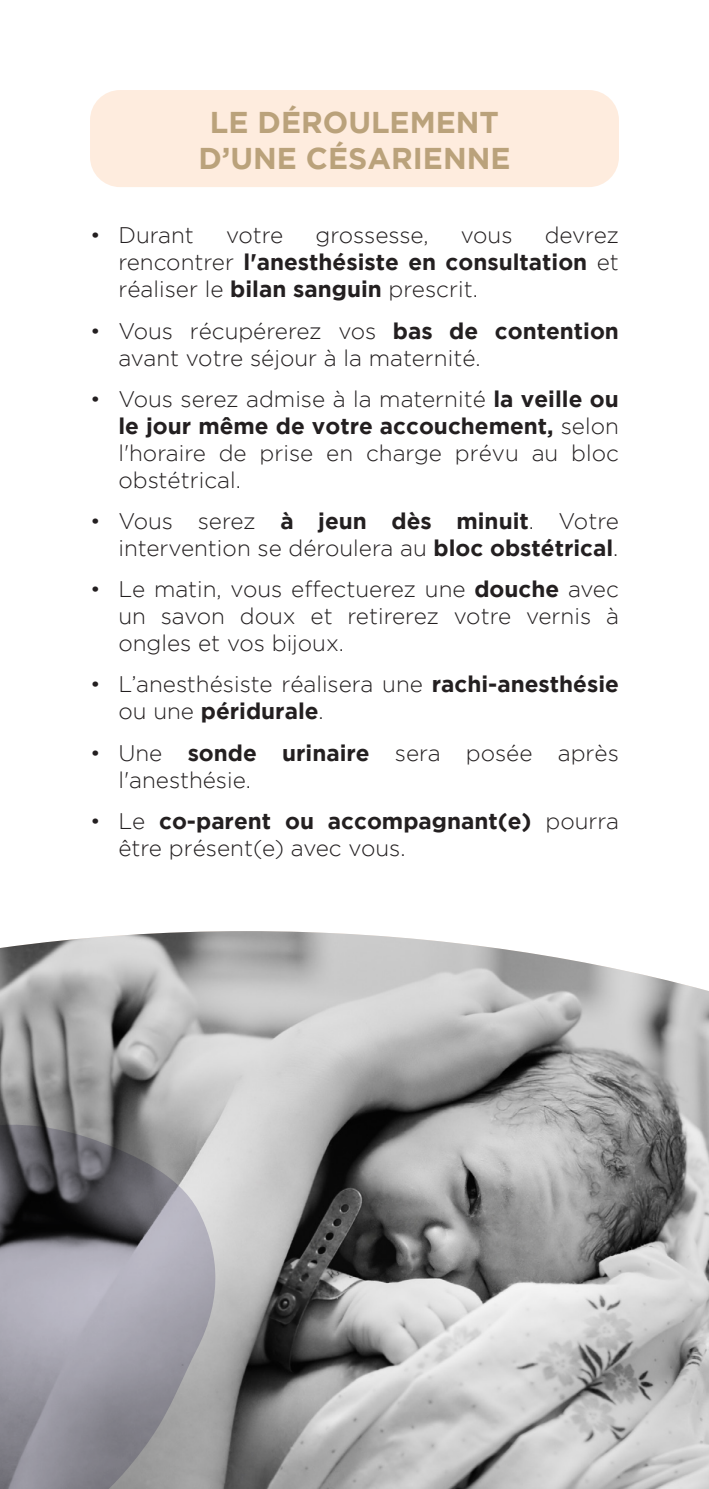
<style>
.page{position:relative;width:709px;height:1489px;background:#fff}
.page>*{position:absolute;margin:0;border:0;box-sizing:border-box;transform-origin:0 0}
.t1{font:700 30px "Gotham";color:#baa27b}
.t2{font:300 22.5px/27px "Gotham";color:#231f20}
.t3{font:700 22.5px/27px "Gotham";color:#231f20;text-align:justify}
.s1{font-weight:300}
.s2{font-weight:700}
</style>
<div class="page">
<div style="left:90px;top:90px;width:529px;height:97px;background:#feecde;border-radius:30px"></div>
<img style="left:0;top:931px;width:709px;height:557px">
<svg style="left:0;top:1120px;width:216px;height:368px;background:#8e8d94"></svg>
<p class="t1" style="left:210px;top:105px;width:291px">LE DÉROULEMENT</p>
<p class="t1" style="left:198px;top:141px;width:314px">D’UNE CÉSARIENNE</p>
<p class="t3" style="left:118px;top:221px;width:502px;text-indent:426px"><span class="s1">devrez rencontrer</span> l'anesthésiste en consultation <span class="s1">et réaliser le</span> bilan sanguin <span class="s1">prescrit.</span></p>
<p class="t2" style="left:118px;top:317px;width:502px;text-indent:-28px">• Vous récupérerez vos <span class="s2">bas de contention </span>avant votre séjour à la maternité.</p>
<p class="t2" style="left:118px;top:385px;width:502px;text-align:justify;text-indent:-28px">• Vous serez admise à la maternité <span class="s2">la veille ou le jour même de votre accouchement,</span> selon l'horaire de prise en charge prévu au bloc obstétrical.</p>
<p class="t2" style="left:90px;top:507px;width:530px;text-align:right">• Vous serez <span class="s2">à jeun dès minuit</span>. Votre intervention se déroulera au <span class="s2">bloc obstétrical</span>.</p>
<p class="t2" style="left:118px;top:575px;width:502px;text-align:justify;text-indent:-28px">• Le matin, vous effectuerez une <span class="s2">douche</span> avec un savon doux et retirerez votre vernis à ongles et vos bijoux.</p>
<p class="t2" style="left:118px;top:670px;width:502px;text-indent:-28px">• L’anesthésiste réalisera une <span class="s2">rachi-anesthésie </span>ou une <span class="s2">péridurale</span>.</p>
<p class="t2" style="left:118px;top:739px;width:502px;text-indent:-28px">• Une <span class="s2">sonde urinaire</span> sera posée après l'anesthésie.</p>
<p class="t2" style="left:118px;top:807px;width:502px;text-indent:-28px">• Le <span class="s2">co-parent ou accompagnant(e)</span> pourra être présent(e) avec vous.</p>
<p class="t2" style="left:90px;top:221px;width:105px">• Durant</p>
<p class="t2" style="left:226px;top:221px;width:59px">votre</p>
<p class="t2" style="left:315px;top:221px;width:115px">grossesse,</p>
<p class="t2" style="left:461px;top:221px;width:53px">vous</p>
</div>
